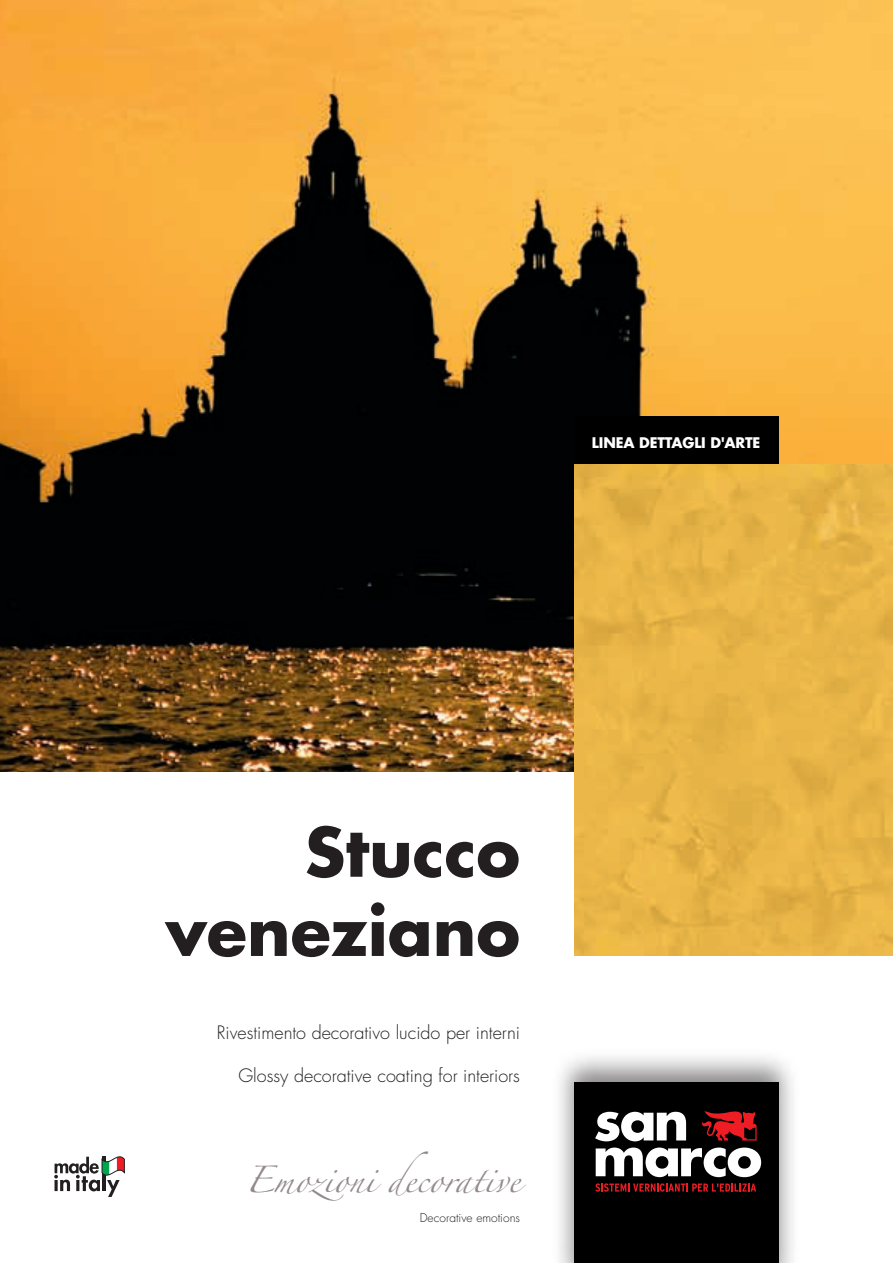
<style>
.page{position:relative;width:893px;height:1263px;background:#fff}
.page>*{position:absolute;margin:0;border:0;box-sizing:border-box;transform-origin:0 0}
.t1{font:700 66px/79.2px "Futura Std";color:#231f20;text-align:right}
.t2{font:24px "Zapfino";color:#938a8c}
.t3{font:300 18px "Futura Std";color:#231f20}
.t4{font:700 14.25px "Futura Std";letter-spacing:-.01em;color:#fff}
.t5{font:300 12px "Futura Std";color:#231f20}
</style>
<div class="page">
<img style="left:0;top:0;width:893px;height:772px">
<div style="left:574px;top:416px;width:204px;height:48px;background:#000001"></div>
<img style="left:574px;top:464px;width:319px;height:492px">
<svg style="left:54px;top:1156px;width:71px;height:41px"></svg>
<div style="left:555px;top:1055px;width:241px;height:208px;background:#231f20;opacity:.25"></div>
<div style="left:574px;top:1082px;width:204px;height:181px;background:#000001"></div>
<svg style="left:701px;top:1111px;width:56px;height:29px"></svg>
<svg style="left:596px;top:1147px;width:165px;height:30px"></svg>
<svg style="left:595px;top:1112px;width:91px;height:29px"></svg>
<svg style="left:595px;top:1183px;width:161px;height:9px"></svg>
<p class="t4" style="left:592px;top:434px;width:170px">LINEA DETTAGLI D'ARTE</p>
<h1 class="t1" style="left:166px;top:811px;width:356px">Stucco veneziano</h1>
<p class="t3" style="left:217px;top:1022px;width:305px">Rivestimento decorativo lucido per interni</p>
<p class="t3" style="left:238px;top:1065px;width:283px">Glossy decorative coating for interiors</p>
<h2 class="t2" style="left:245px;top:1170px;width:276px">Emozioni decorative</h2>
<p class="t5" style="left:420px;top:1210px;width:102px">Decorative emotions</p>
</div>
